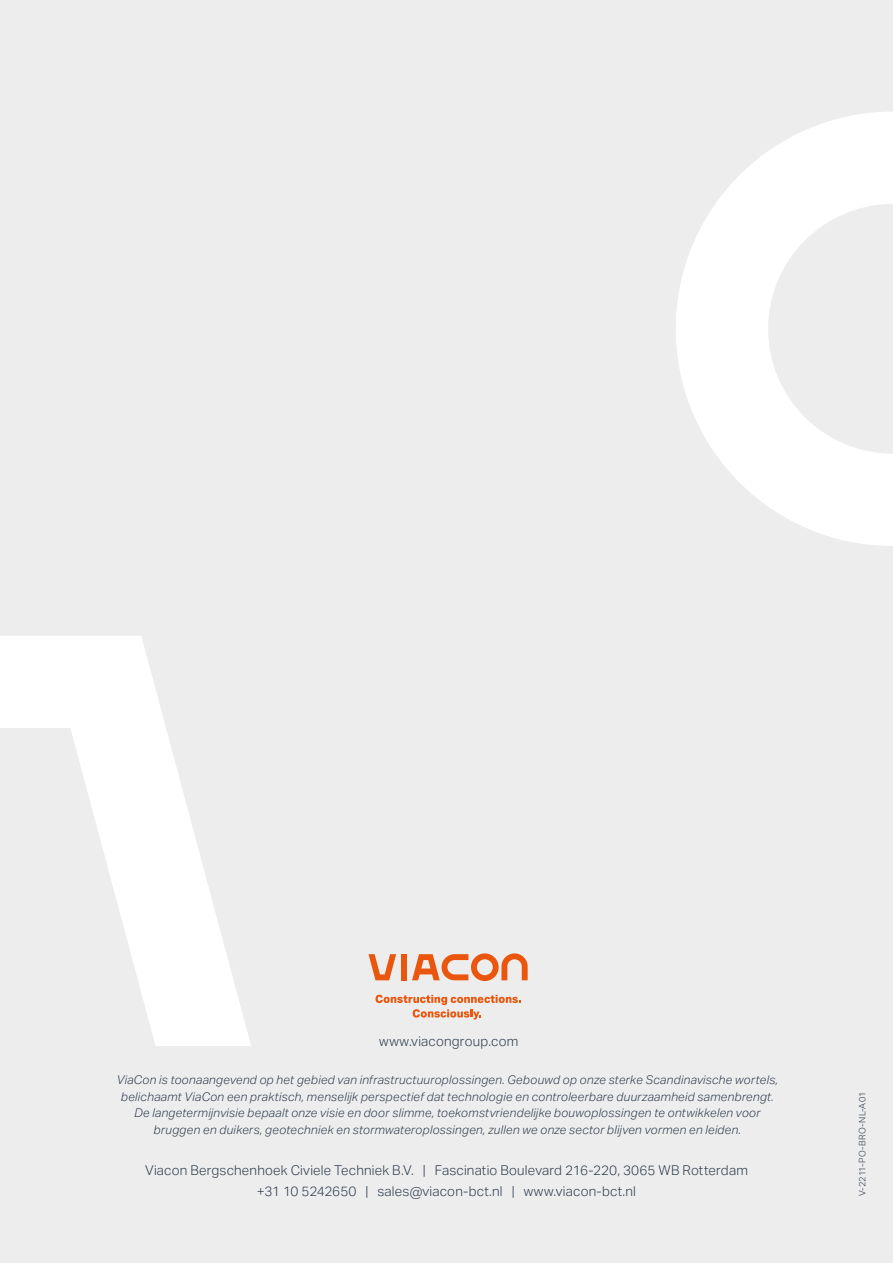
<style>
.page{position:relative;width:893px;height:1263px;background:#eeedee}
.page>*{position:absolute;margin:0;border:0;box-sizing:border-box;transform-origin:0 0}
.t1{font:300 13.5px/21px "Aktiv Grotesk";letter-spacing:.015em;color:#2d3c4b;text-align:center}
.t2{font:italic 300 12px/16.5px "Aktiv Grotesk";letter-spacing:.02em;color:#2d3c4b;text-align:center}
.t3{font:300 9px "Aktiv Grotesk";letter-spacing:.02em;color:#2d3c4b}
</style>
<div class="page">
<svg style="left:375px;top:995px;width:146px;height:24px"></svg>
<div style="left:401px;top:954px;width:6px;height:26px;background:#ea560d"></div>
<svg style="left:368px;top:954px;width:28px;height:26px"></svg>
<svg style="left:412px;top:953px;width:116px;height:28px"></svg>
<svg style="left:0;top:636px;width:251px;height:410px"></svg>
<svg style="left:676px;top:112px;width:217px;height:434px;fill:#fff"></svg>
<p class="t1" style="left:379px;top:1031px;width:141px">www.viacongroup.com</p>
<p class="t2" style="left:117px;top:1072px;width:663px">ViaCon is toonaangevend op het gebied van infrastructuuroplossingen. Gebouwd op onze sterke Scandinavische wortels, belichaamt ViaCon een praktisch, menselijk perspectief dat technologie en controleerbare duurzaamheid samenbrengt.<br>De langetermijnvisie bepaalt onze visie en door slimme, toekomstvriendelijke bouwoplossingen te ontwikkelen voor bruggen en duikers, geotechniek en stormwateroplossingen, zullen we onze sector blijven vormen en leiden.</p>
<p class="t1" style="left:145px;top:1160px;width:604px">Viacon Bergschenhoek Civiele Techniek B.V. | Fascinatio Boulevard 216-220, 3065 WB Rotterdam +31 10 5242650 | sales@viacon-bct.nl | www.viacon-bct.nl</p>
<p class="t3" style="left:857px;top:1196px;width:106px;rotate:-90deg">V-2211-PO-BRO-NL-A01</p>
</div>
